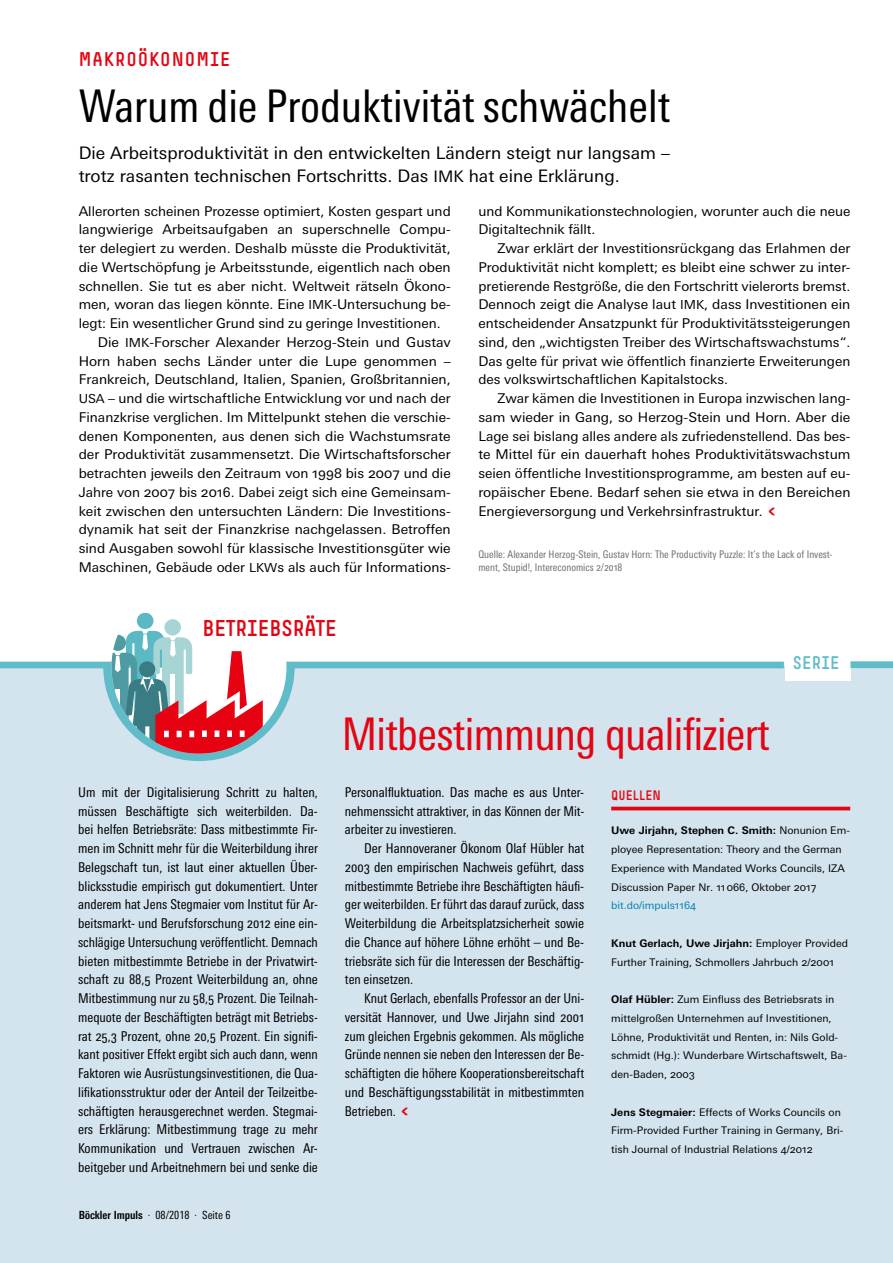
<style>
.page{position:relative;width:893px;height:1263px;background:#fff}
.page>*{position:absolute;margin:0;border:0;box-sizing:border-box;transform-origin:0 0}
._2__Head{font:condensed 45px "Univers Next Pro";color:#000}
._7__Textbox_Titel_bo{font:condensed 45px "Univers Next Pro";letter-spacing:-.015em;color:#e30513}
.t1{font:22.5px "Simple HBS";color:#e30513}
._1__Stichwort{font:19.5px "Simple HBS";letter-spacing:.05em;color:#e30513}
.t2{font:18px "Simple HBS";letter-spacing:.01em;color:#5fbcc8}
._3__Vorspann{font:17.25px/22.5px "Univers Next Pro";color:#000}
._4__Fließtext{font:13.5px/18.8px "Univers Next Pro";color:#000;text-align:justify}
._7__Infobox_Fließtex{font:condensed 13.5px/18.8px "Univers Next Pro";color:#000;text-align:justify}
._8__Infobox_Fließtex{font:condensed 13.5px/18.8px "Univers Next Pro";color:#000;text-align:justify}
._4__Fließtext_stumpf{font:13.5px/18.8px "Univers Next Pro";color:#000;text-align:justify}
.Headline_Rubriken_mi{font:13.5px "Simple HBS";color:#e30513}
.t3{font:condensed 11.25px "Univers Next Pro";color:#000}
.Headline_Rubriken_mi-2{font:10.5px/18.8px "Univers Next Pro";color:#000}
._5__Quelle_Artikel_o{font:condensed 10.5px/12.8px "Univers Next Pro";color:#6f7070}
.s1{font-size:15.9px}
.s2{font-size:12.45px}
.s3{font-family:"Simple HBS";font-size:18px;color:#e30513}
.s4{font-family:"Simple HBS";font-stretch:normal;font-size:18px;color:#e30513}
.s5{font-weight:700}
.s6{color:#0082ad}
</style>
<div class="page">
<div style="left:0;top:666px;width:893px;height:597px;background:#d4e4ee"></div>
<div style="left:0;top:662px;width:784px;height:6px;background:#5fbcc8"></div>
<hr style="left:611px;top:807px;width:239px;height:3px;background:#e30513">
<div style="left:137px;top:613px;width:16px;height:16px;background:#5ab9c4;border-radius:50%"></div>
<div style="left:164px;top:619px;width:17px;height:16px;background:#a7d5d6;border-radius:50%"></div>
<svg style="left:103px;top:631px;width:192px;height:130px"></svg>
<div style="left:785px;top:662px;width:65px;height:19px;background:#fff"></div>
<div style="left:850px;top:661px;width:43px;height:7px;background:#5fbcc8"></div>
<p class="_1__Stichwort" style="left:79px;top:48px;width:153px">MAKROÖKONOMIE</p>
<p class="_2__Head" style="left:79px;top:80px;width:593px">Warum die Produktivität schwächelt</p>
<p class="_3__Vorspann" style="left:79px;top:142px;width:593px">Die Arbeitsproduktivität in den entwickelten Ländern steigt nur langsam – trotz rasanten technischen Fortschritts. Das <span class="s1">IMK</span> hat eine Erklärung.</p>
<p class="_4__Fließtext" style="left:478px;top:201px;width:374px">und Kommunikationstechnologien, worunter auch die neue<br>Digitaltechnik fällt.</p>
<p class="_4__Fließtext" style="left:478px;top:239px;width:374px;text-indent:19px">Zwar erklärt der Investitionsrückgang das Erlahmen der Produktivität nicht komplett; es bleibt eine schwer zu inter&shy;pretierende Restgröße, die den Fortschritt vielerorts bremst.<br>Dennoch zeigt die Analyse laut <span class="s2">IMK</span>, dass Investitionen ein entscheidender Ansatzpunkt für Produktivitätssteigerungen sind, den „wichtigsten Treiber des Wirtschaftswachstums“.<br>Das gelte für privat wie öffentlich finanzierte Erweiterungen des volkswirtschaftlichen Kapitalstocks.</p>
<p class="_4__Fließtext" style="left:478px;top:389px;width:374px;text-indent:19px">Zwar kämen die Investitionen in Europa inzwischen lang&shy;sam wieder in Gang, so Herzog-Stein und Horn. Aber die Lage sei bislang alles andere als zufriedenstellend. Das bes&shy;te Mittel für ein dauerhaft hohes Produktivitätswachstum seien öffentliche Investitionsprogramme, am besten auf eu&shy;ropäischer Ebene. Bedarf sehen sie etwa in den Bereichen Energieversorgung und Verkehrsinfrastruktur.<span class="s3">&lt;</span></p>
<p class="_5__Quelle_Artikel_o" style="left:478px;top:548px;width:356px">Quelle: Alexander Herzog-Stein, Gustav Horn: The Productivity Puzzle: It’s the Lack of Invest&shy;ment, Stupid!, Intereconomics 2/2018</p>
<p class="_4__Fließtext_stumpf" style="left:79px;top:201px;width:374px">Allerorten scheinen Prozesse optimiert, Kosten gespart und langwierige Arbeitsaufgaben an superschnelle Compu&shy;ter delegiert zu werden. Deshalb müsste die Produktivität, die Wertschöpfung je Arbeitsstunde, eigentlich nach oben schnellen. Sie tut es aber nicht. Weltweit rätseln Ökono&shy;men, woran das liegen könnte. Eine <span class="s2">IMK</span>-Untersuchung be&shy;legt: Ein wesentlicher Grund sind zu geringe Investitionen.</p>
<p class="_4__Fließtext" style="left:79px;top:333px;width:374px;text-indent:19px">Die <span class="s2">IMK</span>-Forscher Alexander Herzog-Stein und Gustav Horn haben sechs Länder unter die Lupe genommen – Frankreich, Deutschland, Italien, Spanien, Großbritannien, <span class="s2">USA</span> – und die wirtschaftliche Entwicklung vor und nach der Finanzkrise verglichen. Im Mittelpunkt stehen die verschie&shy;denen Komponenten, aus denen sich die Wachstumsrate der Produktivität zusammensetzt. Die Wirtschaftsforscher betrachten jeweils den Zeitraum von 1998 bis 2007 und die Jahre von 2007 bis 2016. Dabei zeigt sich eine Gemeinsam&shy;keit zwischen den untersuchten Ländern: Die Investitions&shy;dynamik hat seit der Finanzkrise nachgelassen. Betroffen sind Ausgaben sowohl für klassische Investitionsgüter wie Maschinen, Gebäude oder <span class="s2">LKW</span>s als auch für Informations-</p>
<p class="t1" style="left:202px;top:615px;width:136px">BETRIEBSRÄTE</p>
<p class="_7__Textbox_Titel_bo" style="left:342px;top:708px;width:429px">Mitbestimmung qualifiziert</p>
<p class="t2" style="left:793px;top:653px;width:48px">SERIE</p>
<p class="_7__Infobox_Fließtex" style="left:78px;top:783px;width:241px">Um mit der Digitalisierung Schritt zu halten, müssen Beschäftigte sich weiterbilden. Da&shy;bei helfen Betriebsräte: Dass mitbestimmte Fir&shy;men im Schnitt mehr für die Weiterbildung ihrer Belegschaft tun, ist laut einer aktuellen Über&shy;blicksstudie empirisch gut dokumentiert. Unter anderem hat Jens Stegmaier vom Institut für Ar&shy;beitsmarkt- und Berufsforschung 2012 eine ein&shy;schlägige Untersuchung veröffentlicht. Demnach bieten mitbestimmte Betriebe in der Privatwirt&shy;schaft zu 88,5 Prozent Weiterbildung an, ohne Mitbestimmung nur zu 58,5 Prozent. Die Teilnah&shy;mequote der Beschäftigten beträgt mit Betriebs&shy;rat 25,3 Prozent, ohne 20,5 Prozent. Ein signifi&shy;kant positiver Effekt ergibt sich auch dann, wenn Faktoren wie Ausrüstungsinvestitionen, die Qua&shy;lifikationsstruktur oder der Anteil der Teilzeitbe&shy;schäftigten herausgerechnet werden. Stegmai&shy;ers Erklärung: Mitbestimmung trage zu mehr Kommunikation und Vertrauen zwischen Ar&shy;beitgeber und Arbeitnehmern bei und senke die</p>
<p class="_7__Infobox_Fließtex" style="left:345px;top:783px;width:241px">Personalfluktuation. Das mache es aus Unter&shy;nehmenssicht attraktiver, in das Können der Mit&shy;arbeiter zu investieren.</p>
<p class="_8__Infobox_Fließtex" style="left:345px;top:839px;width:241px;text-indent:19px">Der Hannoveraner Ökonom Olaf Hübler hat 2003 den empirischen Nachweis geführt, dass mitbestimmte Betriebe ihre Beschäftigten häufi&shy;ger weiterbilden. Er führt das darauf zurück, dass Weiterbildung die Arbeitsplatzsicherheit sowie die Chance auf höhere Löhne erhöht – und Be&shy;triebsräte sich für die Interessen der Beschäftig&shy;ten einsetzen.</p>
<p class="_8__Infobox_Fließtex" style="left:345px;top:989px;width:241px;text-indent:19px">Knut Gerlach, ebenfalls Professor an der Uni&shy;versität Hannover, und Uwe Jirjahn sind 2001 zum gleichen Ergebnis gekommen. Als mögliche Gründe nennen sie neben den Interessen der Be&shy;schäftigten die höhere Kooperationsbereitschaft und Beschäftigungsstabilität in mitbestimmten Betrieben.<span class="s4">&lt;</span></p>
<p class="t3" style="left:79px;top:1208px;width:153px"><span class="s5">Böckler Impuls</span> · 08/2018 · Seite 6</p>
<p class="Headline_Rubriken_mi" style="left:611px;top:788px;width:51px">QUELLEN</p>
<p class="Headline_Rubriken_mi-2" style="left:611px;top:821px;width:240px"><span class="s5">Uwe Jirjahn, Stephen C. Smith:</span> Nonunion Em&shy;ployee Representation: Theory and the German Experience with Mandated Works Councils, IZA Discussion Paper Nr. 11066, Oktober 2017 <span class="s6">bit.do/impuls1164</span></p>
<p class="Headline_Rubriken_mi-2" style="left:611px;top:934px;width:238px"><span class="s5">Knut Gerlach, Uwe Jirjahn:</span> Employer Provided<br>Further Training, Schmollers Jahrbuch 2/2001</p>
<p class="Headline_Rubriken_mi-2" style="left:611px;top:990px;width:237px"><span class="s5">Olaf Hübler:</span> Zum Einfluss des Betriebsrats in mittelgroßen Unternehmen auf Investitionen, Löhne, Produktivität und Renten, in: Nils Gold&shy;schmidt (Hg.): Wunderbare Wirtschaftswelt, Ba&shy;den-Baden, 2003</p>
<p class="Headline_Rubriken_mi-2" style="left:611px;top:1102px;width:234px"><span class="s5">Jens Stegmaier:</span> Effects of Works Councils on<br>Firm-Provided Further Training in Germany, Bri&shy;tish Journal of Industrial Relations 4/2012</p>
</div>
